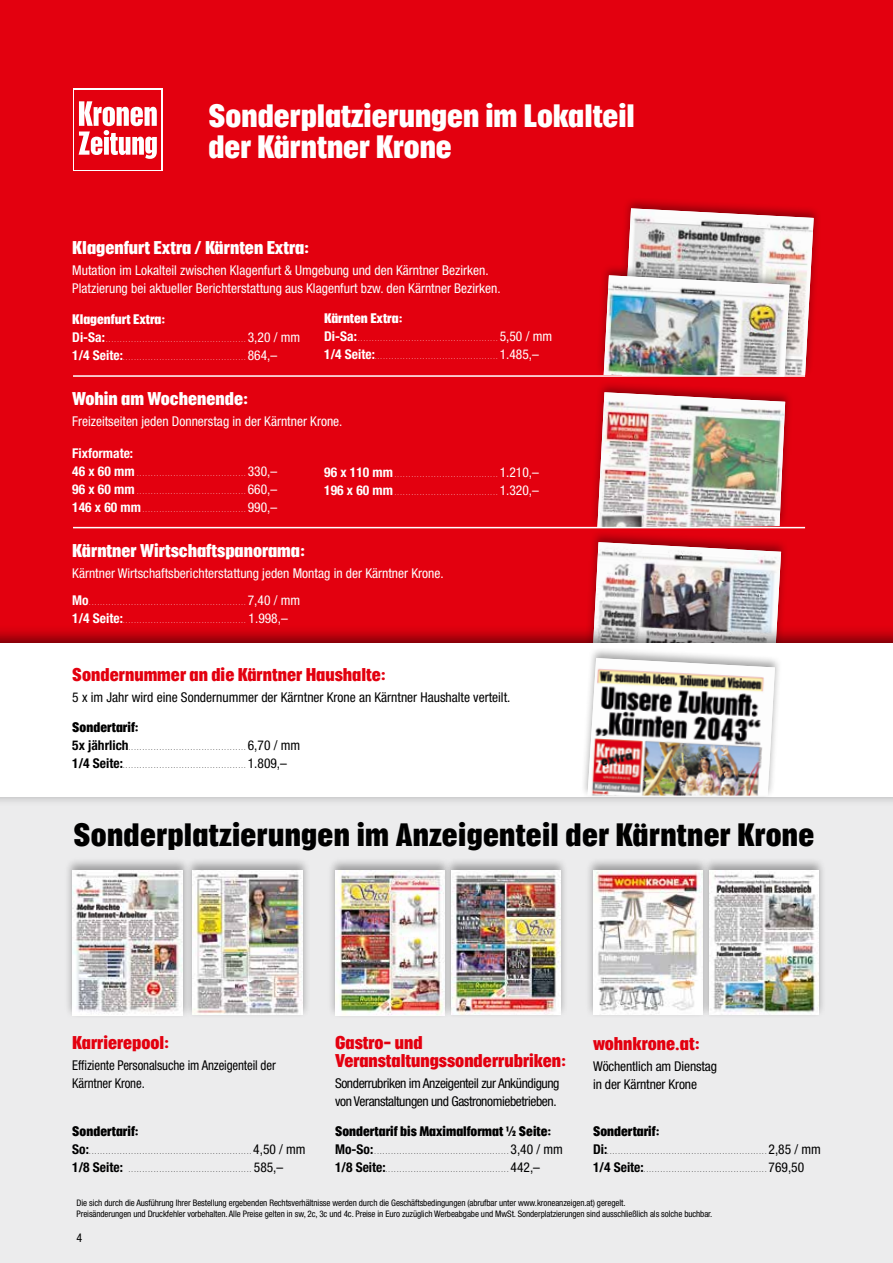
<style>
.page{position:relative;width:893px;height:1263px;background:#fff}
.page>*{position:absolute;margin:0;border:0;box-sizing:border-box;transform-origin:0 0}
.t1{font:700 condensed 31.5px "Placard";letter-spacing:.01em;color:#000}
.t2{font:700 condensed 31.5px/31.5px "Placard";color:#fff}
.t3{font:700 condensed 18px/18px "Placard";color:#e3000f}
.t4{font:700 condensed 18px "Placard";color:#fff}
.t5{font:condensed 13.5px/18px "Helvetica Neue";color:#fff}
.t6{font:condensed 13.5px/18px "Helvetica Neue";letter-spacing:-.01em;color:#000}
.t7{font:700 condensed 13.5px/18px "Helvetica Neue";color:#fff}
.t8{font:condensed 13.5px/18px "Helvetica Neue";letter-spacing:-.03em;color:#000}
.t9{font:700 condensed 13.5px "Placard";color:#000}
.t10{font:700 condensed 13.5px "Helvetica Neue";color:#000}
.t11{font:condensed 13.5px/18px "Helvetica Neue";letter-spacing:-.01em;color:#000;scale:.95 1}
.t12{font:700 condensed 13.5px "Placard";color:#fff}
.t13{font:condensed 12px "Helvetica Neue";color:#000}
.t14{font:condensed 9px/10.8px "Helvetica Neue";letter-spacing:-.01em;color:#000}
.t15{font:condensed 6px "Helvetica Neue";color:#fff}
.t16{font:condensed 6px "Helvetica Neue";color:#000}
</style>
<div class="page">
<div style="left:0;top:0;width:893px;height:778px;background:#e3000f"></div>
<div style="left:0;top:784px;width:893px;height:479px;background:#ececed"></div>
<div style="left:590px;top:380px;width:203px;height:151px;background:#000;opacity:.35"></div>
<img style="left:597px;top:392px;width:188px;height:135px">
<div style="left:585px;top:530px;width:204px;height:125px;background:#000;opacity:.35"></div>
<img style="left:593px;top:542px;width:188px;height:83px">
<hr style="left:73px;top:527px;width:732px;height:1px;background:#fff">
<div style="left:0;top:625px;width:893px;height:181px;background:#000;opacity:.55"></div>
<div style="left:0;top:643px;width:893px;height:153px;background:#fff"></div>
<div style="left:580px;top:646px;width:202px;height:153px;background:#000;opacity:.35"></div>
<img style="left:587px;top:658px;width:188px;height:138px">
<div style="left:614px;top:196px;width:207px;height:184px;background:#000;opacity:.35"></div>
<div style="left:596px;top:263px;width:201px;height:117px;background:#000;opacity:.35"></div>
<svg style="left:604px;top:208px;width:210px;height:168px;background:#d2a6a7"></svg>
<img style="left:604px;top:275px;width:186px;height:100px">
<div style="left:327px;top:857px;width:126px;height:162px;background:#000;opacity:.35"></div>
<img style="left:335px;top:870px;width:108px;height:145px">
<div style="left:443px;top:857px;width:126px;height:161px;background:#000;opacity:.35"></div>
<img style="left:451px;top:870px;width:109px;height:145px">
<div style="left:64px;top:857px;width:127px;height:162px;background:#000;opacity:.35"></div>
<img style="left:72px;top:870px;width:111px;height:145px">
<div style="left:185px;top:857px;width:125px;height:161px;background:#000;opacity:.35"></div>
<img style="left:193px;top:870px;width:109px;height:145px">
<div style="left:585px;top:857px;width:126px;height:161px;background:#000;opacity:.35"></div>
<img style="left:593px;top:870px;width:108px;height:145px">
<div style="left:701px;top:857px;width:126px;height:161px;background:#000;opacity:.35"></div>
<img style="left:709px;top:870px;width:109px;height:145px">
<hr style="left:73px;top:375px;width:732px;height:2px;background:#fff">
<svg style="left:73px;top:88px;width:89px;height:83px"></svg>
<div style="left:75px;top:90px;width:86px;height:80px;background:#e3000f"></div>
<svg style="left:79px;top:101px;width:78px;height:58px"></svg>
<h1 class="t2" style="left:208px;top:99px;width:428px">Sonderplatzierungen im Lokalteil der Kärntner Krone</h1>
<h2 class="t4" style="left:72px;top:238px;width:239px">Klagenfurt Extra / Kärnten Extra:</h2>
<h3 class="t5" style="left:72px;top:261px;width:430px">Mutation im Lokalteil zwischen Klagenfurt &amp; Umgebung und den Kärntner Bezirken.<br>Platzierung bei aktueller Berichterstattung aus Klagenfurt bzw. den Kärntner Bezirken.</h3>
<h3 class="t12" style="left:72px;top:312px;width:95px">Klagenfurt Extra:</h3>
<h3 class="t7" style="left:72px;top:328px;width:34px">Di-Sa:</h3>
<p class="t15" style="left:106px;top:337px;width:141px">..................................................</p>
<h3 class="t5" style="left:248px;top:328px;width:54px">3,20 / mm</h3>
<h3 class="t7" style="left:72px;top:346px;width:52px">1/4 Seite:</h3>
<p class="t15" style="left:123px;top:355px;width:124px">............................................</p>
<h3 class="t5" style="left:248px;top:346px;width:31px">864,–</h3>
<h2 class="t4" style="left:72px;top:389px;width:178px">Wohin am Wochenende:</h2>
<h3 class="t5" style="left:72px;top:412px;width:272px">Freizeitseiten jeden Donnerstag in der Kärntner Krone.</h3>
<h3 class="t7" style="left:72px;top:444px;width:64px">Fixformate:<br>46 x 60 mm</h3>
<p class="t15" style="left:137px;top:470px;width:110px">.......................................</p>
<h3 class="t5" style="left:248px;top:462px;width:31px">330,–</h3>
<h3 class="t7" style="left:72px;top:480px;width:64px">96 x 60 mm</h3>
<p class="t15" style="left:137px;top:488px;width:110px">.......................................</p>
<h3 class="t5" style="left:248px;top:480px;width:31px">660,–</h3>
<h3 class="t7" style="left:72px;top:498px;width:70px">146 x 60 mm</h3>
<p class="t15" style="left:143px;top:506px;width:104px">.....................................</p>
<h3 class="t5" style="left:248px;top:498px;width:31px">990,–</h3>
<h2 class="t4" style="left:72px;top:541px;width:234px">Kärntner Wirtschaftspanorama:</h2>
<h3 class="t5" style="left:72px;top:564px;width:373px">Kärntner Wirtschaftsberichterstattung jeden Montag in der Kärntner Krone.</h3>
<h3 class="t7" style="left:72px;top:591px;width:18px">Mo</h3>
<p class="t15" style="left:89px;top:599px;width:158px">........................................................</p>
<h3 class="t5" style="left:248px;top:591px;width:54px">7,40 / mm</h3>
<h3 class="t7" style="left:72px;top:609px;width:52px">1/4 Seite:</h3>
<p class="t15" style="left:123px;top:617px;width:124px">............................................</p>
<h3 class="t5" style="left:249px;top:609px;width:41px">1.998,–</h3>
<h3 class="t12" style="left:324px;top:311px;width:80px">Kärnten Extra:</h3>
<h3 class="t7" style="left:324px;top:327px;width:34px">Di-Sa:</h3>
<p class="t15" style="left:358px;top:336px;width:141px">..................................................</p>
<h3 class="t5" style="left:500px;top:327px;width:54px">5,50 / mm</h3>
<h3 class="t7" style="left:324px;top:345px;width:52px">1/4 Seite:</h3>
<p class="t15" style="left:375px;top:354px;width:124px">............................................</p>
<h3 class="t5" style="left:500px;top:345px;width:41px">1.485,–</h3>
<h3 class="t7" style="left:324px;top:463px;width:70px">96 x 110 mm</h3>
<p class="t15" style="left:395px;top:471px;width:104px">.....................................</p>
<h3 class="t5" style="left:500px;top:463px;width:41px">1.210,–</h3>
<h3 class="t7" style="left:324px;top:481px;width:70px">196 x 60 mm</h3>
<p class="t15" style="left:395px;top:489px;width:104px">.....................................</p>
<h3 class="t5" style="left:500px;top:481px;width:41px">1.320,–</h3>
<h2 class="t3" style="left:72px;top:665px;width:315px">Sondernummer an die Kärntner Haushalte:</h2>
<h3 class="t6" style="left:72px;top:688px;width:440px">5 x im Jahr wird eine Sondernummer der Kärntner Krone an Kärntner Haushalte verteilt.</h3>
<h3 class="t9" style="left:72px;top:720px;width:68px">Sondertarif:</h3>
<h3 class="t10" style="left:72px;top:737px;width:58px">5x jährlich</h3>
<p class="t16" style="left:129px;top:744px;width:119px">..........................................</p>
<h3 class="t6" style="left:248px;top:736px;width:54px">6,70 / mm</h3>
<h3 class="t10" style="left:72px;top:755px;width:52px">1/4 Seite:</h3>
<p class="t16" style="left:123px;top:762px;width:124px">............................................</p>
<h3 class="t6" style="left:248px;top:754px;width:41px">1.809,–</h3>
<h1 class="t1" style="left:73px;top:818px;width:743px">Sonderplatzierungen im Anzeigenteil der Kärntner Krone</h1>
<h2 class="t3" style="left:72px;top:1034px;width:99px">Karrierepool:</h2>
<h3 class="t11" style="left:72px;top:1056px;width:216px">Effiziente Personalsuche im Anzeigenteil der<br>Kärntner Krone.</h3>
<h3 class="t9" style="left:72px;top:1124px;width:68px">Sondertarif:</h3>
<h3 class="t10" style="left:72px;top:1141px;width:18px">So:</h3>
<p class="t16" style="left:89px;top:1149px;width:164px">..........................................................</p>
<h3 class="t6" style="left:253px;top:1140px;width:54px">4,50 / mm</h3>
<h3 class="t10" style="left:72px;top:1159px;width:52px">1/8 Seite:</h3>
<p class="t16" style="left:129px;top:1167px;width:124px">............................................</p>
<h3 class="t6" style="left:254px;top:1158px;width:31px">585,–</h3>
<h2 class="t3" style="left:335px;top:1034px;width:233px">Gastro- und<br>Veranstaltungssonderrubriken:</h2>
<h3 class="t8" style="left:335px;top:1074px;width:226px">Sonderrubriken im Anzeigenteil zur Ankündigung von Veranstaltungen und Gastronomiebetrieben.</h3>
<h3 class="t9" style="left:335px;top:1124px;width:218px">Sondertarif bis Maximalformat ½ Seite:</h3>
<h3 class="t10" style="left:335px;top:1141px;width:40px">Mo-So:</h3>
<p class="t16" style="left:374px;top:1149px;width:135px">................................................</p>
<h3 class="t6" style="left:511px;top:1140px;width:54px">3,40 / mm</h3>
<h3 class="t10" style="left:335px;top:1159px;width:52px">1/8 Seite:</h3>
<p class="t16" style="left:386px;top:1167px;width:124px">............................................</p>
<h3 class="t6" style="left:511px;top:1158px;width:31px">442,–</h3>
<h2 class="t3" style="left:593px;top:1035px;width:108px">wohnkrone.at:</h2>
<h3 class="t6" style="left:593px;top:1057px;width:126px">Wöchentlich am Dienstag in der Kärntner Krone</h3>
<h3 class="t9" style="left:593px;top:1124px;width:68px">Sondertarif:</h3>
<h3 class="t10" style="left:593px;top:1141px;width:16px">Di:</h3>
<p class="t16" style="left:607px;top:1148px;width:161px">.........................................................</p>
<h3 class="t6" style="left:769px;top:1140px;width:54px">2,85 / mm</h3>
<h3 class="t10" style="left:593px;top:1159px;width:52px">1/4 Seite:</h3>
<p class="t16" style="left:644px;top:1166px;width:124px">............................................</p>
<h3 class="t6" style="left:769px;top:1158px;width:37px">769,50</h3>
<p class="t14" style="left:77px;top:1198px;width:637px">Die sich durch die Ausführung Ihrer Bestellung ergebenden Rechtsverhältnisse werden durch die Geschäftsbedingungen (abrufbar unter www.kroneanzeigen.at) geregelt.<br>Preisänderungen und Druckfehler vorbehalten. Alle Preise gelten in sw, 2c, 3c und 4c. Preise in Euro zuzüglich Werbeabgabe und MwSt. Sonderplatzierungen sind ausschließlich als solche buchbar.</p>
<h3 class="t13" style="left:77px;top:1231px;width:7px">4</h3>
</div>
